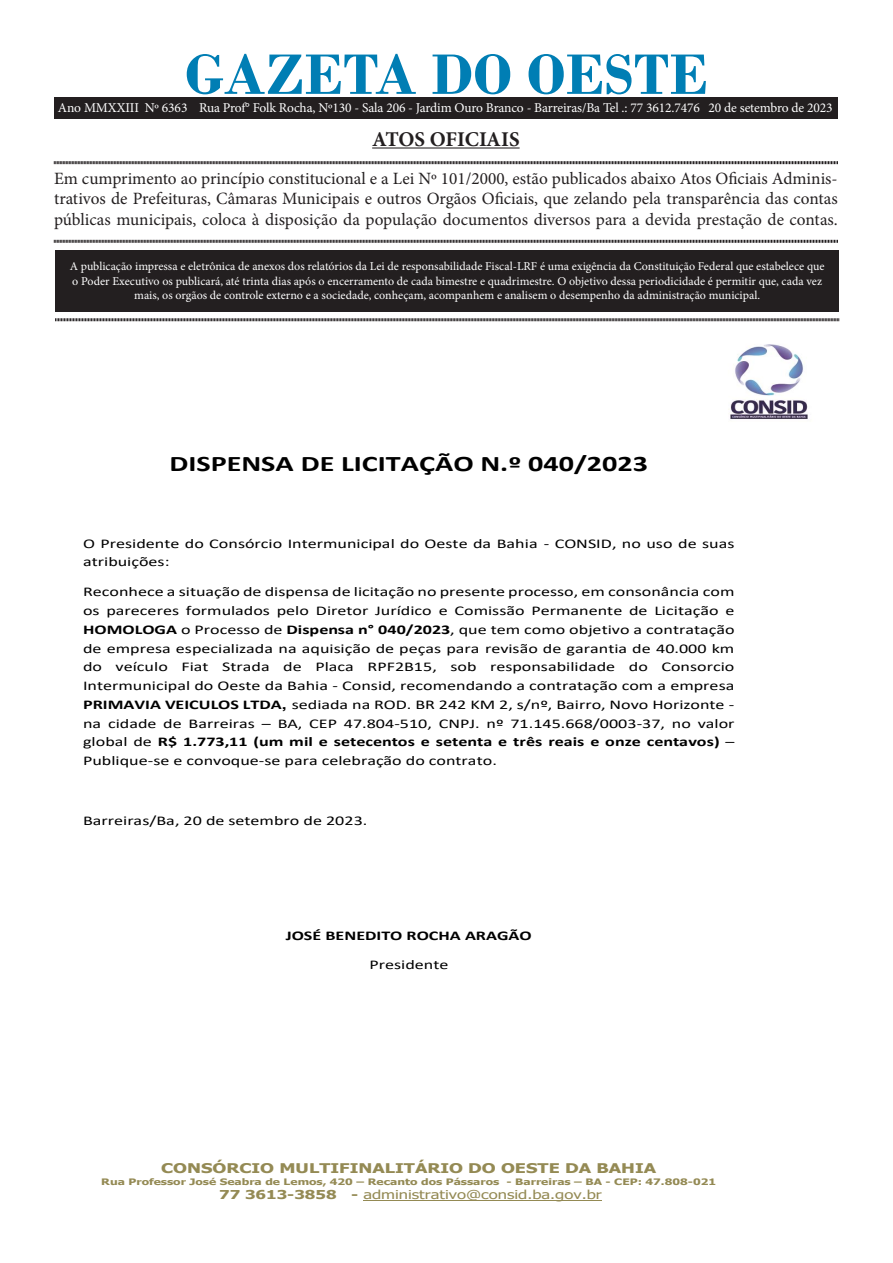
<style>
.page{position:relative;width:893px;height:1263px;background:#fff}
.page>*{position:absolute;margin:0;border:0;box-sizing:border-box;transform-origin:0 0}
.t1{font:700 60px "Bodoni";color:#007eb4}
.t2{font:700 22.2px "Calibri";color:#000;scale:1.35 1}
.t3{font:700 21px "Minion Pro";letter-spacing:-.005em;color:#231f20}
.t4{font:17.25px/20.7px "Minion Pro";color:#231f20;text-align:justify}
.t5{font:13.5px "Minion Pro";letter-spacing:-.01em;color:#fff}
.t6{font:13.35px/18.8px "Calibri";color:#000;scale:1.35 1}
.t7{font:700 13.35px "Tahoma";color:#948a54;scale:1.35 1}
.t8{font:700 13.35px "Calibri";color:#000;scale:1.35 1}
.t9{font:12.3px "Tahoma";color:#948a54;scale:1.35 1}
.t10{font:12px/14.4px "Minion Pro";color:#fff;text-align:center}
.t11{font:700 8.85px "Tahoma";color:#948a54;scale:1.35 1}
.s1{font-weight:700}
.s2{font-family:"Arial";font-weight:700}
</style>
<div class="page">
<div style="left:55px;top:250px;width:784px;height:61px;background:#231f20"></div>
<hr style="left:372px;top:147px;width:148px;height:2px;background:#231f20">
<svg style="left:54px;top:161px;width:784px;height:4px;background:#908e8e"></svg>
<svg style="left:54px;top:239px;width:784px;height:4px;background:#908e8e"></svg>
<svg style="left:55px;top:318px;width:784px;height:4px;background:#908e8e"></svg>
<div style="left:54px;top:98px;width:784px;height:20px;background:#231f20"></div>
<hr style="left:363px;top:1200px;width:239px;height:1px;background:#948a54">
<img style="left:728px;top:344px;width:80px;height:76px">
<p class="t1" style="left:185px;top:39px;width:525px">GAZETA DO OESTE</p>
<p class="t3" style="left:372px;top:124px;width:149px">ATOS OFICIAIS</p>
<p class="t4" style="left:54px;top:168px;width:785px">Em cumprimento ao princípio constitucional e a Lei Nº 101/2000, estão publicados abaixo Atos Oficiais Adminis&shy;trativos de Prefeituras, Câmaras Municipais e outros Orgãos Oficiais, que zelando pela transparência das contas públicas municipais, coloca à disposição da população documentos diversos para a devida prestação de contas.</p>
<p class="t10" style="left:70px;top:259px;width:756px">A publicação impressa e eletrônica de anexos dos relatórios da Lei de responsabilidade Fiscal-LRF é uma exigência da Constituição Federal que estabelece que o Poder Executivo os publicará, até trinta dias após o encerramento de cada bimestre e quadrimestre. O objetivo dessa periodicidade é permitir que, cada vez mais, os orgãos de controle externo e a sociedade, conheçam, acompanhem e analisem o desempenho da administração municipal.</p>
<p class="t5" style="left:58px;top:98px;width:776px">Ano MMXXIII Nº 6363 Rua Prof° Folk Rocha, Nº130 - Sala 206 - Jardim Ouro Branco - Barreiras/Ba Tel .: 77 3612.7476 20 de setembro de 2023</p>
<p class="t2" style="left:169px;top:448px;width:356px">DISPENSA DE LICITAÇÃO N.º 040/2023</p>
<p class="t6" style="left:83px;top:533px;width:484px">O Presidente do Consórcio Intermunicipal do Oeste da Bahia - CONSID, no uso de suas atribuições:</p>
<p class="t6" style="left:83px;top:582px;width:484px;text-align:justify">Reconhece a situação de dispensa de licitação no presente processo, em consonância com os pareceres formulados pelo Diretor Jurídico e Comissão Permanente de Licitação e <span class="s1">HOMOLOGA</span> o Processo de <span class="s1">Dispensa n° 040/2023</span>, que tem como objetivo a contratação de empresa especializada na aquisição de peças para revisão de garantia de 40.000 km do veículo Fiat Strada de Placa RPF2B15, sob responsabilidade do Consorcio Intermunicipal do Oeste da Bahia - Consid, recomendando a contratação com a empresa <span class="s1">PRIMAVIA VEICULOS LTDA</span><span class="s2">,</span> sediada na ROD. BR 242 KM 2, s/nº, Bairro, Novo Horizonte - na cidade de Barreiras – BA, CEP 47.804-510, CNPJ. nº 71.145.668/0003-37, no valor global de <span class="s1">R$ 1.773,11 (um mil e setecentos e setenta e três reais e onze centavos)</span> – Publique-se e convoque-se para celebração do contrato.</p>
<p class="t6" style="left:83px;top:810px;width:212px">Barreiras/Ba, 20 de setembro de 2023.</p>
<p class="t8" style="left:286px;top:926px;width:184px">JOSÉ BENEDITO ROCHA ARAGÃO</p>
<p class="t6" style="left:369px;top:955px;width:60px">Presidente</p>
<p class="t7" style="left:161px;top:1159px;width:368px">CONSÓRCIO MULTIFINALITÁRIO DO OESTE DA BAHIA</p>
<p class="t11" style="left:101px;top:1175px;width:457px">Rua Professor José Seabra de Lemos, 420 – Recanto dos Pássaros - Barreiras – BA - CEP: 47.808-021</p>
<p class="t9" style="left:219px;top:1186px;width:285px"><span class="s1">77 3613-3858 -</span> administrativo@consid.ba.gov.br</p>
</div>
